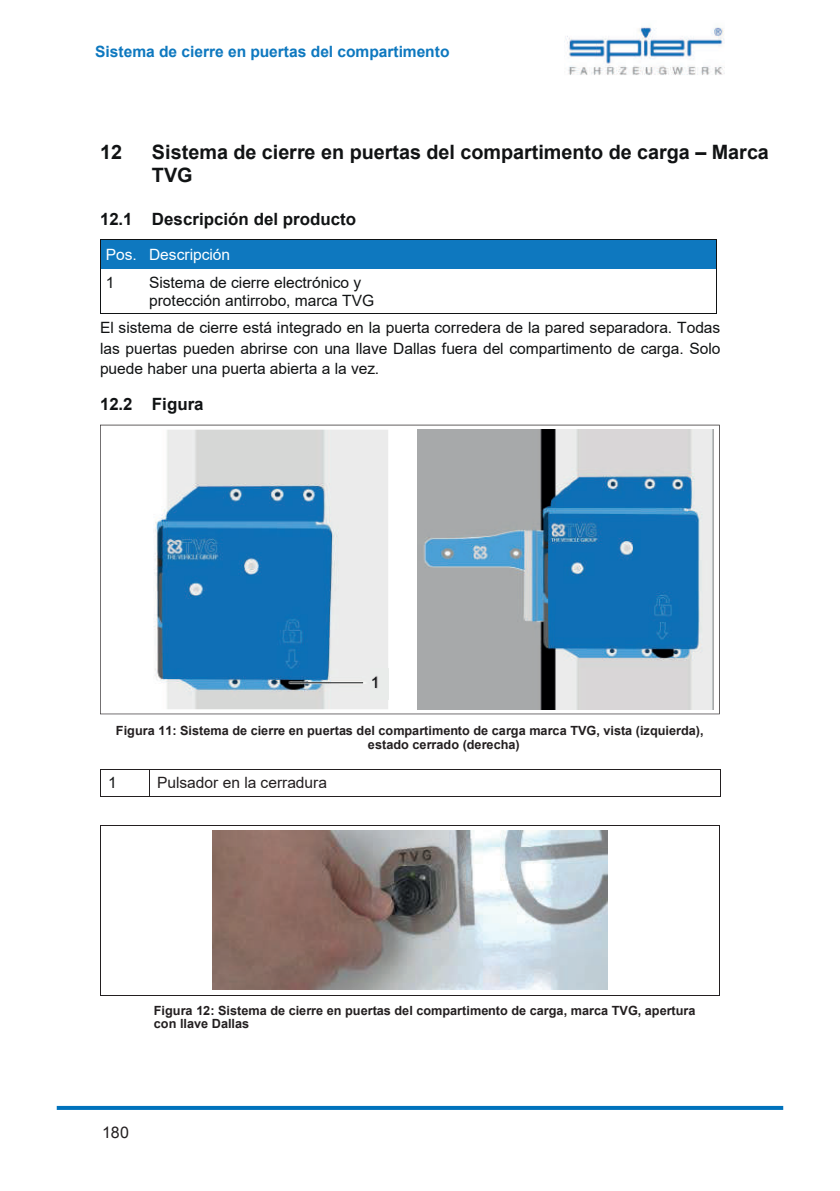
<style>
.page{position:relative;width:840px;height:1191px;background:#fff}
.page>*{position:absolute;margin:0;border:0;box-sizing:border-box;transform-origin:0 0}
.t1{font:700 19.8px/22.6px "Arial";color:#111314}
.t2{font:700 17px "Arial";color:#111314}
.t3{font:16px "Arial";color:#231f20}
.t4{font:15.6px/20.4px "Arial";color:#111314}
.t5{font:700 15.6px "Arial";color:#0e78bf}
.t6{font:15.6px "Arial";color:#231f20}
.t7{font:15.6px "Arial";color:#fff}
.t8{font:700 12.6px/14.6px "Arial";color:#231f20}
</style>
<div class="page">
<img style="left:564px;top:27px;width:160px;height:48px">
<svg style="left:100px;top:425px;width:619px;height:289px"></svg>
<img style="left:108px;top:429px;width:280px;height:280px">
<img style="left:417px;top:429px;width:295px;height:280px">
<hr style="left:289px;top:682px;width:74px;height:1px;background:#111314">
<img style="left:370px;top:668px;width:22px;height:32px">
<div style="left:101px;top:240px;width:42px;height:29px;background:#0e78bf"></div>
<div style="left:143px;top:240px;width:572px;height:29px;background:#0e78bf"></div>
<hr style="left:101px;top:239px;width:42px;height:1px;background:#111314">
<hr style="left:143px;top:239px;width:572px;height:1px;background:#111314">
<svg style="left:100px;top:239px;width:1px;height:30px"></svg>
<svg style="left:715px;top:239px;width:1px;height:30px"></svg>
<hr style="left:100px;top:269px;width:1px;height:45px;background:#111314">
<hr style="left:101px;top:314px;width:42px;height:1px;background:#111314">
<hr style="left:142px;top:314px;width:573px;height:1px;background:#111314">
<hr style="left:715px;top:269px;width:1px;height:45px;background:#111314">
<hr style="left:101px;top:769px;width:48px;height:1px;background:#231f20">
<hr style="left:149px;top:769px;width:570px;height:1px;background:#231f20">
<svg style="left:100px;top:769px;width:1px;height:28px"></svg>
<hr style="left:101px;top:796px;width:48px;height:1px;background:#231f20">
<svg style="left:149px;top:770px;width:1px;height:26px"></svg>
<hr style="left:149px;top:796px;width:570px;height:1px;background:#231f20">
<hr style="left:101px;top:825px;width:618px;height:1px;background:#231f20">
<hr style="left:100px;top:826px;width:1px;height:169px;background:#231f20">
<hr style="left:719px;top:826px;width:1px;height:169px;background:#231f20">
<hr style="left:102px;top:995px;width:617px;height:1px;background:#231f20">
<img style="left:212px;top:830px;width:395px;height:160px">
<svg style="left:57px;top:1106px;width:725px;height:4px;background:#0474bd"></svg>
<p class="t5" style="left:95px;top:40px;width:356px">Sistema de cierre en puertas del compartimento</p>
<p class="t1" style="left:100px;top:141px;width:23px">12</p>
<p class="t1" style="left:152px;top:141px;width:618px">Sistema de cierre en puertas del compartimento de carga – Marca<br>TVG</p>
<p class="t2" style="left:100px;top:207px;width:257px">12.1 Descripción del producto</p>
<p class="t7" style="left:106px;top:244px;width:126px">Pos. Descripción</p>
<p class="t4" style="left:106px;top:272px;width:10px">1</p>
<p class="t4" style="left:149px;top:273px;width:226px;line-height:17.8px">Sistema de cierre electrónico y protección antirrobo, marca TVG</p>
<p class="t4" style="left:100px;top:317px;width:621px;text-align:justify">El sistema de cierre está integrado en la puerta corredera de la pared separadora. Todas las puertas pueden abrirse con una llave Dallas fuera del compartimento de carga. Solo puede haber una puerta abierta a la vez.</p>
<p class="t2" style="left:100px;top:392px;width:105px">12.2 Figura</p>
<p class="t4" style="left:370px;top:672px;width:10px">1</p>
<p class="t8" style="left:368px;top:723px;width:337px;text-indent:-252px">Figura 11: Sistema de cierre en puertas del compartimento de carga marca TVG, vista (izquierda), estado cerrado (derecha)</p>
<p class="t4" style="left:108px;top:772px;width:10px">1</p>
<p class="t6" style="left:157px;top:772px;width:171px">Pulsador en la cerradura</p>
<p class="t8" style="left:154px;top:1004px;width:543px;line-height:13px">Figura 12: Sistema de cierre en puertas del compartimento de carga, marca TVG, apertura con llave Dallas</p>
<p class="t3" style="left:102px;top:1121px;width:28px">180</p>
</div>
